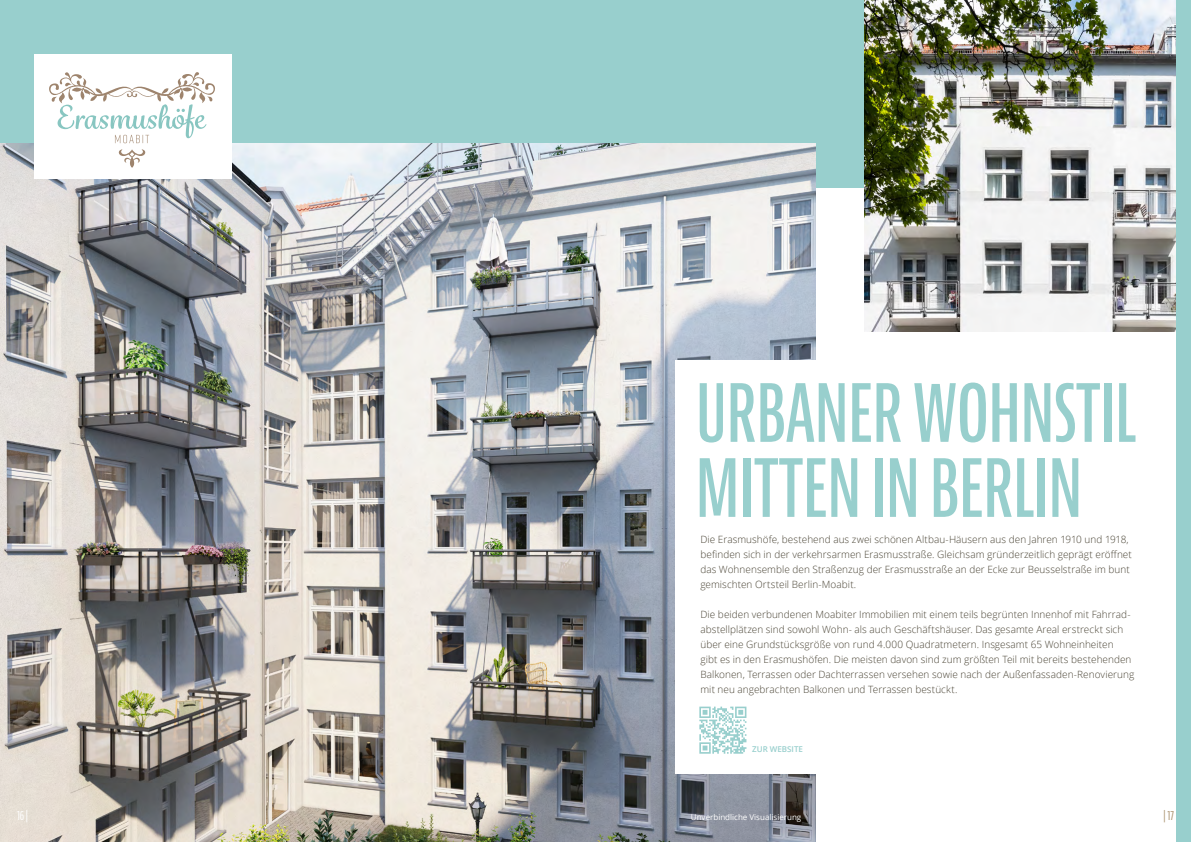
<style>
.page{position:relative;width:1191px;height:842px;background:#fff}
.page>*{position:absolute;margin:0;border:0;box-sizing:border-box;transform-origin:0 0}
.t1{font:600 extra-condensed 78px/75px "Bernina Sans";color:#98cfcd}
.t2{font:extra-condensed 13px "Bernina Sans";color:#aa926f}
.t3{font:extra-condensed 13px "Bernina Sans";color:#fff}
.t4{font:300 10px/15px "Open Sans";letter-spacing:.005em;color:#4a4435}
.t5{font:8px "Open Sans";color:#fff}
.t6{font:600 8px "Open Sans";color:#98cfcd}
</style>
<div class="page">
<div style="left:0;top:0;width:1020px;height:187px;background:#98cfcd"></div>
<img style="left:0;top:143px;width:815px;height:699px">
<div style="left:34px;top:54px;width:197px;height:125px;background:#fff"></div>
<svg style="left:118px;top:149px;width:28px;height:19px"></svg>
<svg style="left:49px;top:72px;width:166px;height:71px"></svg>
<div style="left:675px;top:360px;width:457px;height:414px;background:#fff"></div>
<img style="left:865px;top:0;width:311px;height:332px">
<svg style="left:699px;top:707px;width:47px;height:47px"></svg>
<div style="left:1176px;top:0;width:15px;height:842px;background:#98cfcd"></div>
<h1 class="t1" style="left:696px;top:378px;width:441px">URBANER WOHNSTIL<br>MITTEN IN BERLIN</h1>
<p class="t4" style="left:700px;top:532px;width:433px">Die Erasmushöfe, bestehend aus zwei schönen Altbau-Häusern aus den Jahren 1910 und 1918, befinden sich in der verkehrsarmen Erasmusstraße. Gleichsam gründerzeitlich geprägt eröffnet das Wohnensemble den Straßenzug der Erasmusstraße an der Ecke zur Beusselstraße im bunt gemischten Ortsteil Berlin-Moabit.</p>
<p class="t4" style="left:700px;top:607px;width:435px">Die beiden verbundenen Moabiter Immobilien mit einem teils begrünten Innenhof mit Fahrrad&shy;abstellplätzen sind sowohl Wohn- als auch Geschäftshäuser. Das gesamte Areal erstreckt sich über eine Grundstücksgröße von rund 4.000 Quadratmetern. Insgesamt 65 Wohneinheiten<br>gibt es in den Erasmushöfen. Die meisten davon sind zum größten Teil mit bereits bestehenden Balkonen, Terrassen oder Dachterrassen versehen sowie nach der Außenfassaden-Renovierung mit neu angebrachten Balkonen und Terrassen bestückt.</p>
<p class="t6" style="left:752px;top:744px;width:52px">ZUR WEBSITE</p>
<h2 class="t3" style="left:17px;top:808px;width:13px">16 |</h2>
<p class="t5" style="left:691px;top:812px;width:112px">Unverbindliche Visualisierung</p>
<h2 class="t2" style="left:1163px;top:808px;width:12px">| 17</h2>
</div>
